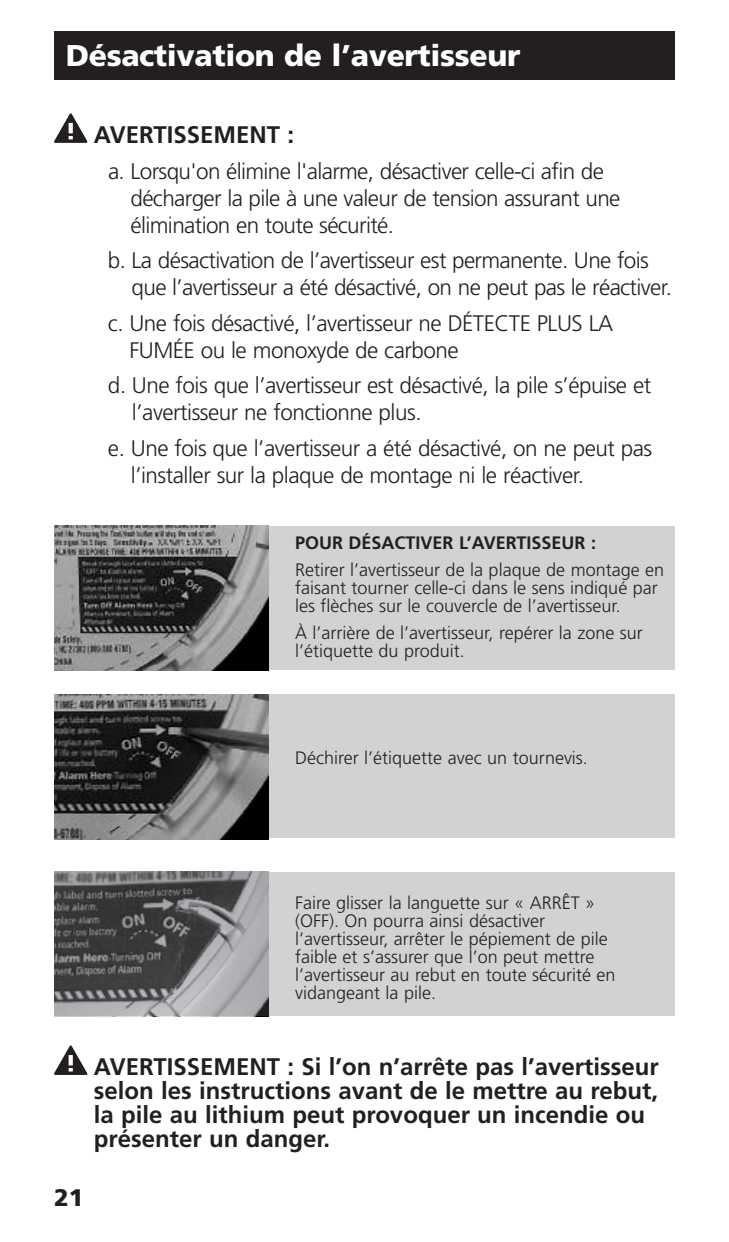
<style>
.page{position:relative;width:729px;height:1242px;background:#fff}
.page>*{position:absolute;margin:0;border:0;box-sizing:border-box;transform-origin:0 0}
.t1{font:900 30px "Frutiger";letter-spacing:-.01em;color:#fff}
.t2{font:700 24px/24px "Frutiger";color:#231f20}
.t3{font:900 24px "Frutiger";color:#231f20}
.t4{font:300 22.5px/27px "Frutiger";letter-spacing:-.025em;color:#231f20}
.t5{font:300 18px/18px "Frutiger";color:#231f20}
.t6{font:700 18px "Frutiger";color:#231f20}
</style>
<div class="page">
<div style="left:54px;top:526px;width:621px;height:144px;background:#d1d2d4"></div>
<div style="left:54px;top:694px;width:621px;height:144px;background:#d1d2d4"></div>
<div style="left:54px;top:31px;width:621px;height:49px;background:#231f20"></div>
<svg style="left:54px;top:113px;width:33px;height:30px"></svg>
<svg style="left:54px;top:1046px;width:33px;height:29px"></svg>
<img style="left:54px;top:526px;width:214px;height:145px">
<img style="left:54px;top:694px;width:214px;height:146px">
<div style="left:268px;top:872px;width:407px;height:144px;background:#d1d2d4"></div>
<img style="left:54px;top:872px;width:214px;height:144px">
<h1 class="t1" style="left:66px;top:43px;width:456px">Désactivation de l’avertisseur</h1>
<p class="t2" style="left:94px;top:124px;width:202px">AVERTISSEMENT :</p>
<p class="t4" style="left:130px;top:159px;width:491px;text-indent:-22px">a. Lorsqu'on élimine l'alarme, désactiver celle-ci afin de décharger la pile à une valeur de tension assurant une élimination en toute sécurité.</p>
<p class="t4" style="left:132px;top:249px;width:542px;text-indent:-24px">b. La désactivation de l’avertisseur est permanente. Une fois que l’avertisseur a été désactivé, on ne peut pas le réactiver.</p>
<p class="t4" style="left:129px;top:311px;width:485px;text-indent:-21px">c. Une fois désactivé, l’avertisseur ne DÉTECTE PLUS LA<br>FUMÉE ou le monoxyde de carbone</p>
<p class="t4" style="left:132px;top:374px;width:521px;text-indent:-24px">d. Une fois que l’avertisseur est désactivé, la pile s’épuise et l’avertisseur ne fonctionne plus.</p>
<p class="t4" style="left:131px;top:437px;width:523px;text-indent:-23px">e. Une fois que l’avertisseur a été désactivé, on ne peut pas l’installer sur la plaque de montage ni le réactiver.</p>
<p class="t6" style="left:295px;top:536px;width:302px">POUR DÉSACTIVER L’AVERTISSEUR :</p>
<p class="t5" style="left:295px;top:562px;width:371px">Retirer l’avertisseur de la plaque de montage en faisant tourner celle-ci dans le sens indiqué par les flèches sur le couvercle de l’avertisseur.</p>
<p class="t5" style="left:295px;top:625px;width:349px">À l’arrière de l’avertisseur, repérer la zone sur l’étiquette du produit.</p>
<p class="t5" style="left:295px;top:750px;width:294px">Déchirer l’étiquette avec un tournevis.</p>
<p class="t5" style="left:295px;top:895px;width:322px">Faire glisser la languette sur « ARRÊT » (OFF). On pourra ainsi désactiver l’avertisseur, arrêter le pépiement de pile faible et s’assurer que l’on peut mettre l’avertisseur au rebut en toute sécurité en vidangeant la pile.</p>
<p class="t2" style="left:94px;top:1056px;width:567px">AVERTISSEMENT : Si l’on n’arrête pas l’avertisseur selon les instructions avant de le mettre au rebut, la pile au lithium peut provoquer un incendie ou présenter un danger.</p>
<p class="t3" style="left:54px;top:1188px;width:31px">21</p>
</div>
